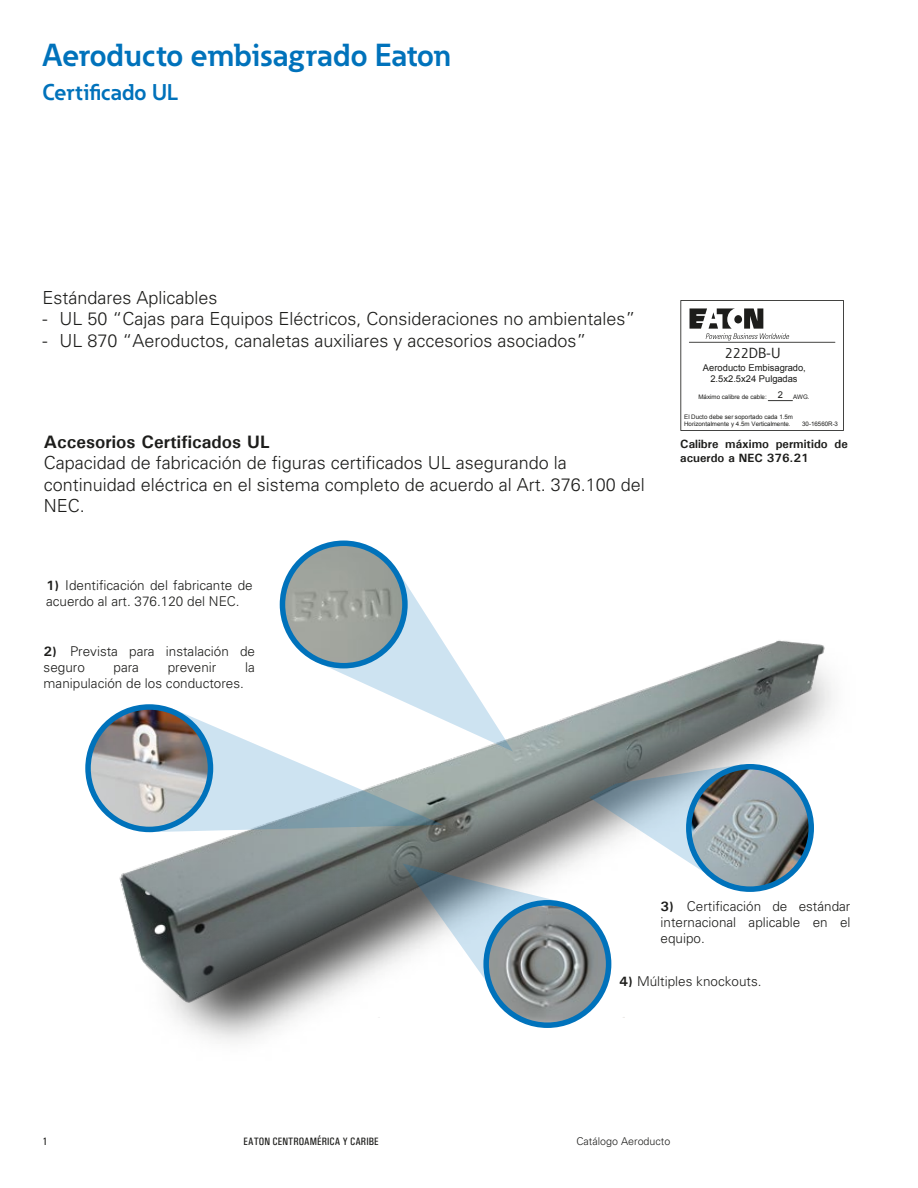
<style>
.page{position:relative;width:918px;height:1188px;background:#fff}
.page>*{position:absolute;margin:0;border:0;box-sizing:border-box;transform-origin:0 0}
.t1{font:700 31.5px "Eaton";color:#0072bb}
.t2{font:700 22.5px "Eaton";color:#0072bb}
.t3{font:300 18px/21.6px "Univers LT Std";color:#1d1d1b}
.t4{font:700 18px "Univers";color:#1d1d1b}
.t5{font:14.4px "Eaton";color:#1d1d1b}
.t6{font:300 13.5px/16.2px "Univers LT Std";color:#1d1d1b}
.t7{font:700 12px/14.4px "Univers";color:#1d1d1b}
.t8{font:10.65px "Univers Condensed";color:#1d1d1b}
.t9{font:300 10.65px "Univers LT Std";color:#1d1d1b}
.t10{font:9.3px/11.1px "Arial";color:#1d1d1b;text-align:center}
.t11{font:6.15px/7.4px "Arial";color:#1d1d1b}
.s1{font-family:"Univers";font-weight:700}
</style>
<div class="page">
<img style="left:126px;top:640px;width:706px;height:401px">
<svg style="left:403px;top:864px;width:154px;height:152px"></svg>
<img style="left:486px;top:903px;width:123px;height:122px;border-radius:61px">
<div style="left:483px;top:900px;width:128px;height:128px;border:5px solid #0072bb;border-radius:50%"></div>
<img style="left:88px;top:707px;width:61px;height:122px">
<div style="left:85px;top:704px;width:128px;height:128px;border:5px solid #0072bb;border-radius:50%"></div>
<svg style="left:589px;top:764px;width:153px;height:124px"></svg>
<img style="left:689px;top:767px;width:122px;height:122px;border-radius:61px">
<div style="left:686px;top:764px;width:128px;height:128px;border:5px solid #0072bb;border-radius:50%"></div>
<svg style="left:149px;top:567px;width:364px;height:265px"></svg>
<img style="left:282px;top:543px;width:123px;height:123px;border-radius:61px">
<div style="left:280px;top:541px;width:128px;height:127px;border:5px solid #0072bb;border-radius:50%"></div>
<svg style="left:680px;top:300px;width:164px;height:131px"></svg>
<h1 class="t1" style="left:43px;top:35px;width:410px">Aeroducto embisagrado Eaton</h1>
<p class="t2" style="left:43px;top:78px;width:137px">Certificado UL</p>
<p class="t3" style="left:43px;top:287px;width:177px">Estándares Aplicables</p>
<p class="t3" style="left:43px;top:308px;width:595px">- UL 50 “Cajas para Equipos Eléctricos, Consideraciones no ambientales”</p>
<p class="t3" style="left:43px;top:330px;width:546px">- UL 870 “Aeroductos, canaletas auxiliares y accesorios asociados”</p>
<p class="t4" style="left:44px;top:430px;width:227px">Accesorios Certificados UL</p>
<p class="t3" style="left:44px;top:452px;width:603px">Capacidad de fabricación de figuras certificados UL asegurando la continuidad eléctrica en el sistema completo de acuerdo al Art. 376.100 del<br>NEC.</p>
<p class="t6" style="left:46px;top:577px;width:208px"><span class="s1">1)</span> Identificación del fabricante de acuerdo al art. 376.120 del NEC.</p>
<p class="t6" style="left:44px;top:643px;width:213px"><span class="s1">2)</span> Prevista para instalación de seguro</p>
<p class="t6" style="left:114px;top:659px;width:27px">para</p>
<p class="t6" style="left:168px;top:659px;width:50px">prevenir</p>
<p class="t6" style="left:245px;top:659px;width:11px">la</p>
<p class="t6" style="left:44px;top:675px;width:202px">manipulación de los conductores.</p>
<p class="t5" style="left:725px;top:344px;width:58px">222DB-U</p>
<p class="t10" style="left:703px;top:362px;width:104px">Aeroducto Embisagrado,<br>2.5x2.5x24 Pulgadas</p>
<p class="t11" style="left:793px;top:393px;width:18px">AWG.</p>
<p class="t11" style="left:684px;top:413px;width:110px">El Ducto debe ser soportado cada 1.5m<br>Horizontalmente y 4.5m Verticalmente.</p>
<p class="t10" style="left:778px;top:389px;width:7px">2</p>
<p class="t11" style="left:698px;top:394px;width:70px">Máximo calibre de cable:</p>
<p class="t11" style="left:802px;top:420px;width:38px">30-16560R-3</p>
<p class="t7" style="left:680px;top:436px;width:169px">Calibre máximo permitido de acuerdo a NEC 376.21</p>
<p class="t6" style="left:661px;top:898px;width:192px;text-align:justify"><span class="s1">3)</span> Certificación de estándar internacional aplicable en el equipo.</p>
<p class="t6" style="left:620px;top:973px;width:143px"><span class="s1">4)</span> Múltiples knockouts.</p>
<p class="t8" style="left:42px;top:1136px;width:6px">1</p>
<p class="t8" style="left:244px;top:1136px;width:137px">EATON CENTROAMÉRICA Y CARIBE</p>
<p class="t9" style="left:576px;top:1135px;width:96px">Catálogo Aeroducto</p>
</div>
